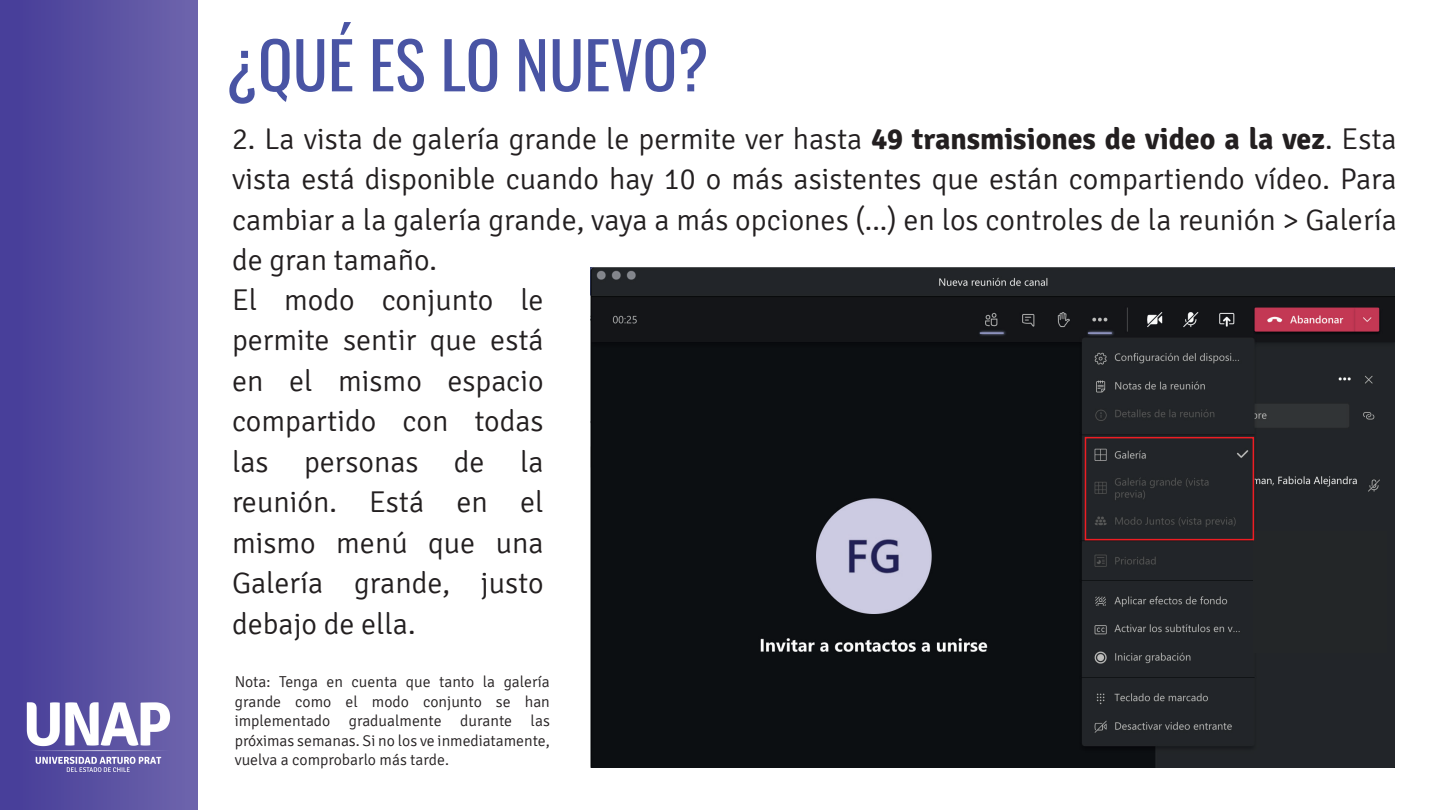
<style>
.page{position:relative;width:1440px;height:810px;background:#fff}
.page>*{position:absolute;margin:0;border:0;box-sizing:border-box;transform-origin:0 0}
.t1{font:64.5px "Oswald";color:#4954a4}
.t2{font:300 30px/40.5px "Signika";color:#231f20;text-align:justify}
.t3{font:300 15.75px/19.5px "Signika";color:#231f20;text-align:justify}
.s1{font-weight:700}
</style>
<div class="page">
<div style="left:0;top:0;width:198px;height:810px;background:linear-gradient(to right,#453c98,#6d64ac)"></div>
<img style="left:26px;top:702px;width:146px;height:70px">
<img style="left:590px;top:267px;width:804px;height:501px">
<div style="left:1254px;top:532px;width:133px;height:121px;background:#232628"></div>
<div style="left:1085px;top:437px;width:169px;height:103px;border:2px solid #ee1d23"></div>
<h1 class="t1" style="left:225px;top:20px;width:485px">¿QUÉ ES LO NUEVO?</h1>
<p class="t2" style="left:232px;top:119px;width:1166px">2. La vista de galería grande le permite ver hasta <span class="s1">49 transmisiones de video a la vez</span>. Esta vista está disponible cuando hay 10 o más asistentes que están compartiendo vídeo. Para cambiar a la galería grande, vaya a más opciones (...) en los controles de la reunión &gt; Galería de gran tamaño.</p>
<p class="t2" style="left:232px;top:280px;width:313px">El modo conjunto le permite sentir que está en el mismo espacio compartido con todas las personas de la reunión. Está en el mismo menú que una Galería grande, justo debajo de ella.</p>
<p class="t3" style="left:235px;top:673px;width:317px">Nota: Tenga en cuenta que tanto la galería grande como el modo conjunto se han implementado gradualmente durante las próximas semanas. Si no los ve inmediatamente, vuelva a comprobarlo más tarde.</p>
</div>
